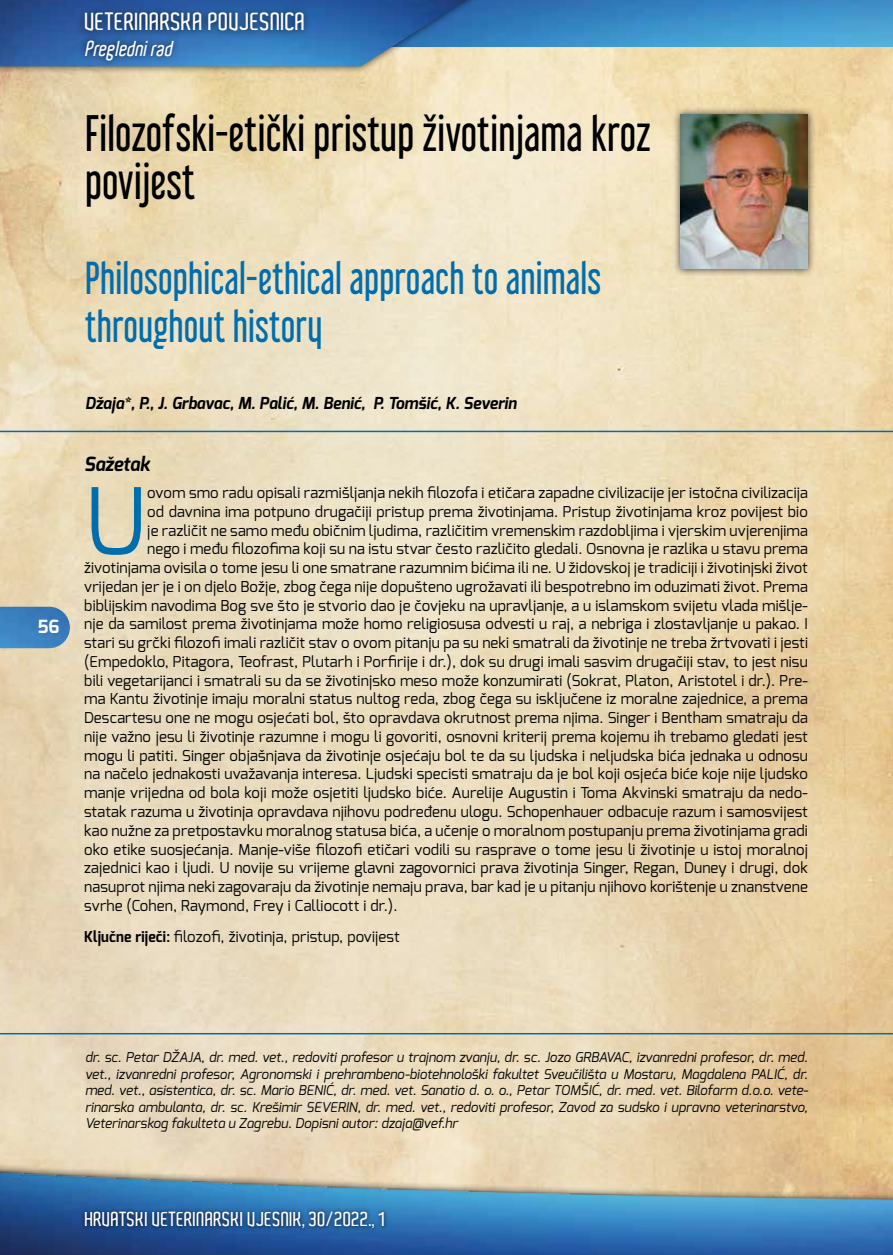
<style>
.page{position:relative;width:893px;height:1255px;background:#fff}
.page>*{position:absolute;margin:0;border:0;box-sizing:border-box;transform-origin:0 0}
.t1{font:91.8px "Exo";color:#006dad}
.t2{font:45px/48px "Libel Suit Rg";letter-spacing:.005em;color:#000;scale:.94 1}
.t3{font:40.5px/48px "Libel Suit Rg";letter-spacing:.005em;color:#006dad;scale:.93 1}
.t4{font:600 24px "Aldo";color:#fff}
.t5{font:italic 600 21px "Aldo";color:#fff;scale:.9 1}
.t6{font:600 19.5px "Aldo";color:#fff}
.t7{font:italic 700 19.5px "Exo";color:#000;scale:.96 1}
.t8{font:700 18.15px "Exo";color:#fff}
.t9{font:italic 700 16.5px "Exo";color:#000;scale:.96 1}
.t10{font:15px "Exo";letter-spacing:.01em;color:#000}
.t11{font:italic 13.5px/16.5px "Exo";color:#000;text-align:justify}
.s1{font-weight:700}
</style>
<div class="page">
<img style="left:0;top:1153px;width:893px;height:101px">
<img style="left:0;top:606px;width:70px;height:42px">
<img style="left:505px;top:0;width:388px;height:47px">
<div style="left:0;top:0;width:505px;height:75px;background:#000;opacity:.75"></div>
<img style="left:0;top:0;width:498px;height:66px">
<div style="left:81px;top:1207px;width:308px;height:25px;background:#000;opacity:.75"></div>
<hr style="left:0;top:430px;width:893px;height:2px;background:#006dad">
<hr style="left:0;top:1032px;width:893px;height:2px;background:#006dad">
<div style="left:672px;top:107px;width:144px;height:170px;background:#000;opacity:.75"></div>
<img style="left:680px;top:115px;width:128px;height:154px">
<div style="left:77px;top:5px;width:234px;height:62px;background:#000;opacity:.75"></div>
<p class="t8" style="left:38px;top:614px;width:23px">56</p>
<h3 class="t4" style="left:85px;top:8px;width:222px">VETERINARSKA POVJESNICA</h3>
<h3 class="t5" style="left:85px;top:36px;width:104px">Preglednirad</h3>
<h2 class="t2" style="left:85px;top:105px;width:603px">Filozofski-etički pristup životinjama kroz povijest</h2>
<h3 class="t3" style="left:85px;top:250px;width:557px">Philosophical-ethical approach to animals throughout history</h3>
<p class="t9" style="left:85px;top:392px;width:451px">Džaja*, P., J. Grbavac, M. Palić, M. Benić, P. Tomšić, K. Severin</p>
<h3 class="t7" style="left:84px;top:451px;width:69px">Sažetak</h3>
<h1 class="t1" style="left:84px;top:462px;width:64px">U</h1>
<p class="t10" style="left:147px;top:483px;width:662px">ovom smo radu opisali razmišljanja nekih filozofa i etičara zapadne civilizacije jer istočna civilizacija</p>
<p class="t10" style="left:147px;top:502px;width:662px">od davnina ima potpuno drugačiji pristup prema životinjama. Pristup životinjama kroz povijest bio</p>
<p class="t10" style="left:147px;top:520px;width:662px">je različit ne samo među običnim ljudima, različitim vremenskim razdobljima i vjerskim uvjerenjima</p>
<p class="t10" style="left:147px;top:539px;width:662px">nego i među filozofima koji su na istu stvar često različito gledali. Osnovna je razlika u stavu prema</p>
<p class="t10" style="left:84px;top:558px;width:725px">životinjama ovisila o tome jesu li one smatrane razumnim bićima ili ne. U židovskoj je tradiciji i životinjski život</p>
<p class="t10" style="left:84px;top:577px;width:725px">vrijedan jer je i on djelo Božje, zbog čega nije dopušteno ugrožavati ili bespotrebno im oduzimati život. Prema</p>
<p class="t10" style="left:84px;top:595px;width:725px">biblijskim navodima Bog sve što je stvorio dao je čovjeku na upravljanje, a u islamskom svijetu vlada mišlje-</p>
<p class="t10" style="left:84px;top:614px;width:725px">nje da samilost prema životinjama može homo religiosusa odvesti u raj, a nebriga i zlostavljanje u pakao. I</p>
<p class="t10" style="left:84px;top:633px;width:725px">stari su grčki filozofi imali različit stav o ovom pitanju pa su neki smatrali da životinje ne treba žrtvovati i jesti</p>
<p class="t10" style="left:84px;top:652px;width:725px">(Empedoklo, Pitagora, Teofrast, Plutarh i Porfirije i dr.), dok su drugi imali sasvim drugačiji stav, to jest nisu</p>
<p class="t10" style="left:84px;top:670px;width:725px">bili vegetarijanci i smatrali su da se životinjsko meso može konzumirati (Sokrat, Platon, Aristotel i dr.). Pre-</p>
<p class="t10" style="left:84px;top:689px;width:725px">ma Kantu životinje imaju moralni status nultog reda, zbog čega su isključene iz moralne zajednice, a prema</p>
<p class="t10" style="left:84px;top:708px;width:725px">Descartesu one ne mogu osjećati bol, što opravdava okrutnost prema njima. Singer i Bentham smatraju da</p>
<p class="t10" style="left:84px;top:727px;width:725px">nije važno jesu li životinje razumne i mogu li govoriti, osnovni kriterij prema kojemu ih trebamo gledati jest</p>
<p class="t10" style="left:84px;top:745px;width:725px">mogu li patiti. Singer objašnjava da životinje osjećaju bol te da su ljudska i neljudska bića jednaka u odnosu</p>
<p class="t10" style="left:84px;top:764px;width:725px">na načelo jednakosti uvažavanja interesa. Ljudski specisti smatraju da je bol koji osjeća biće koje nije ljudsko</p>
<p class="t10" style="left:84px;top:783px;width:725px">manje vrijedna od bola koji može osjetiti ljudsko biće. Aurelije Augustin i Toma Akvinski smatraju da nedo-</p>
<p class="t10" style="left:84px;top:802px;width:725px">statak razuma u životinja opravdava njihovu podređenu ulogu. Schopenhauer odbacuje razum i samosvijest</p>
<p class="t10" style="left:84px;top:820px;width:725px">kao nužne za pretpostavku moralnog statusa bića, a učenje o moralnom postupanju prema životinjama gradi</p>
<p class="t10" style="left:84px;top:839px;width:725px">oko etike suosjećanja. Manje-više filozofi etičari vodili su rasprave o tome jesu li životinje u istoj moralnoj</p>
<p class="t10" style="left:84px;top:858px;width:725px">zajednici kao i ljudi. U novije su vrijeme glavni zagovornici prava životinja Singer, Regan, Duney i drugi, dok</p>
<p class="t10" style="left:84px;top:877px;width:725px">nasuprot njima neki zagovaraju da životinje nemaju prava, bar kad je u pitanju njihovo korištenje u znanstvene</p>
<p class="t10" style="left:84px;top:895px;width:315px">svrhe (Cohen, Raymond, Frey i Calliocott i dr.).</p>
<p class="t10" style="left:84px;top:927px;width:317px"><span class="s1">Ključne riječi:</span> filozofi, životinja, pristup, povijest</p>
<p class="t11" style="left:85px;top:1049px;width:725px">dr. sc. Petar DŽAJA, dr. med. vet., redoviti profesor u trajnom zvanju, dr. sc. Jozo GRBAVAC, izvanredni profesor, dr. med. vet., izvanredni profesor, Agronomski i prehrambeno-biotehnološki fakultet Sveučilišta u Mostaru, Magdalena PALIĆ, dr. med. vet., asistentica, dr. sc. Mario BENIĆ, dr. med. vet. Sanatio d. o. o., Petar TOMŠIĆ, dr. med. vet. Bilofarm d.o.o. vete&shy;rinarska ambulanta, dr. sc. Krešimir SEVERIN, dr. med. vet., redoviti profesor, Zavod za sudsko i upravno veterinarstvo, Veterinarskog fakulteta u Zagrebu. Dopisni autor: dzaja@vef.hr</p>
<h3 class="t6" style="left:85px;top:1207px;width:302px">HRVATSKI VETERINARSKI VJESNIK, 30/2022., 1</h3>
</div>
